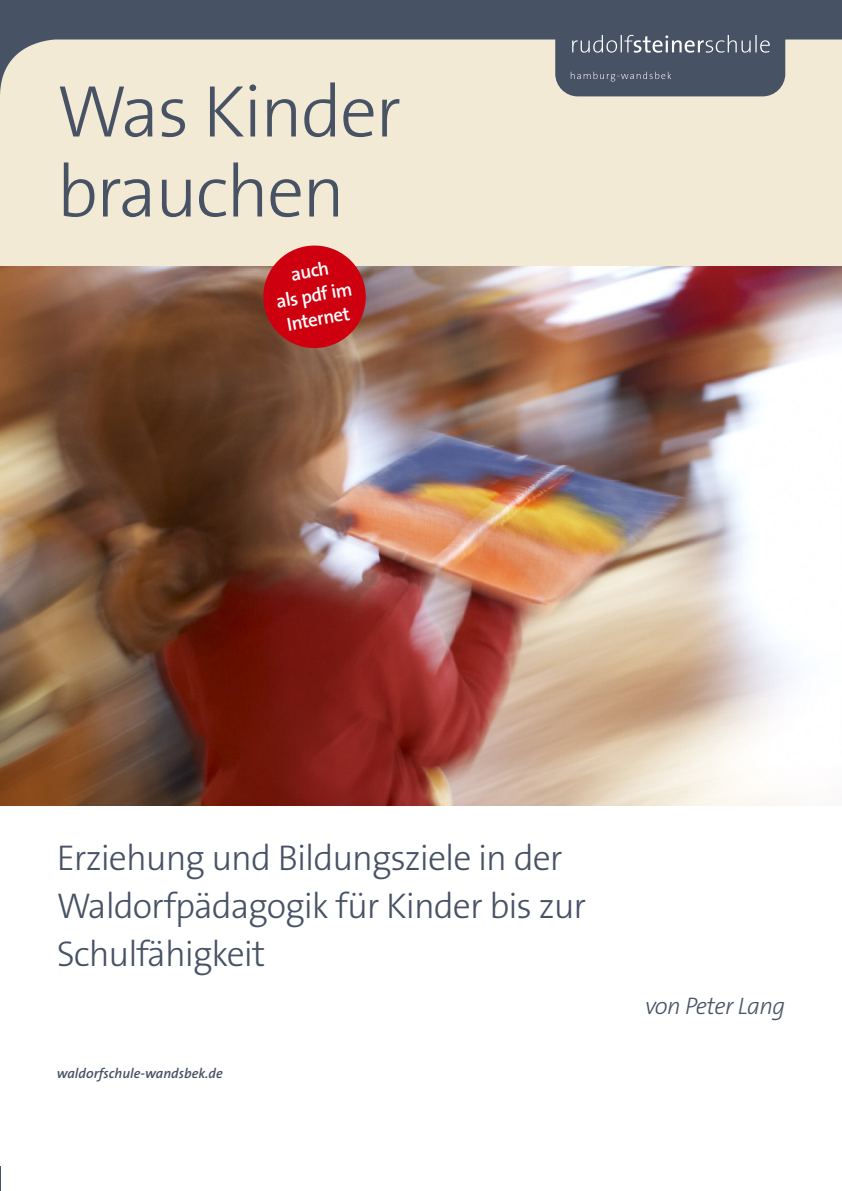
<style>
.page{position:relative;width:842px;height:1191px;background:#fff}
.page>*{position:absolute;margin:0;border:0;box-sizing:border-box;transform-origin:0 0}
.t1{font:300 74px/80px "The Sans B3";letter-spacing:-.03em;color:#485265}
.t2{font:300 36px/48px "The Sans B3";letter-spacing:-.03em;color:#485265}
.t3{font:italic 300 24px "The Sans B3";letter-spacing:-.03em;color:#485265}
.t4{font:600 19px/24.2px "The Sans B6";color:#fff;text-align:center}
.t5{font:italic 600 14px "The Sans B6";color:#485265}
</style>
<div class="page">
<div style="left:0;top:0;width:842px;height:357px;background:#f2ead4"></div>
<img style="left:0;top:266px;width:842px;height:539px">
<img style="left:0;top:0;width:842px;height:97px">
<div style="left:555px;top:0;width:230px;height:96px;background:#485265;border-radius:23px"></div>
<svg style="left:571px;top:72px;width:100px;height:10px"></svg>
<svg style="left:572px;top:35px;width:198px;height:18px"></svg>
<svg style="left:0;top:1166px;width:1px;height:25px"></svg>
<svg style="left:259px;top:245px;width:111px;height:107px;background:#c32c30"></svg>
<h1 class="t1" style="left:57px;top:74px;width:346px">Was Kinder brauchen</h1>
<p class="t4" style="left:270px;top:266px;width:78px;rotate:-10deg">auch<br>als pdf im<br>Internet</p>
<p class="t2" style="left:57px;top:835px;width:531px">Erziehung und Bildungsziele in der<br>Waldorfpädagogik für Kinder bis zur<br>Schulfähigkeit</p>
<p class="t5" style="left:57px;top:1066px;width:168px">waldorfschule-wandsbek.de</p>
<p class="t3" style="left:645px;top:993px;width:142px">von Peter Lang</p>
</div>
